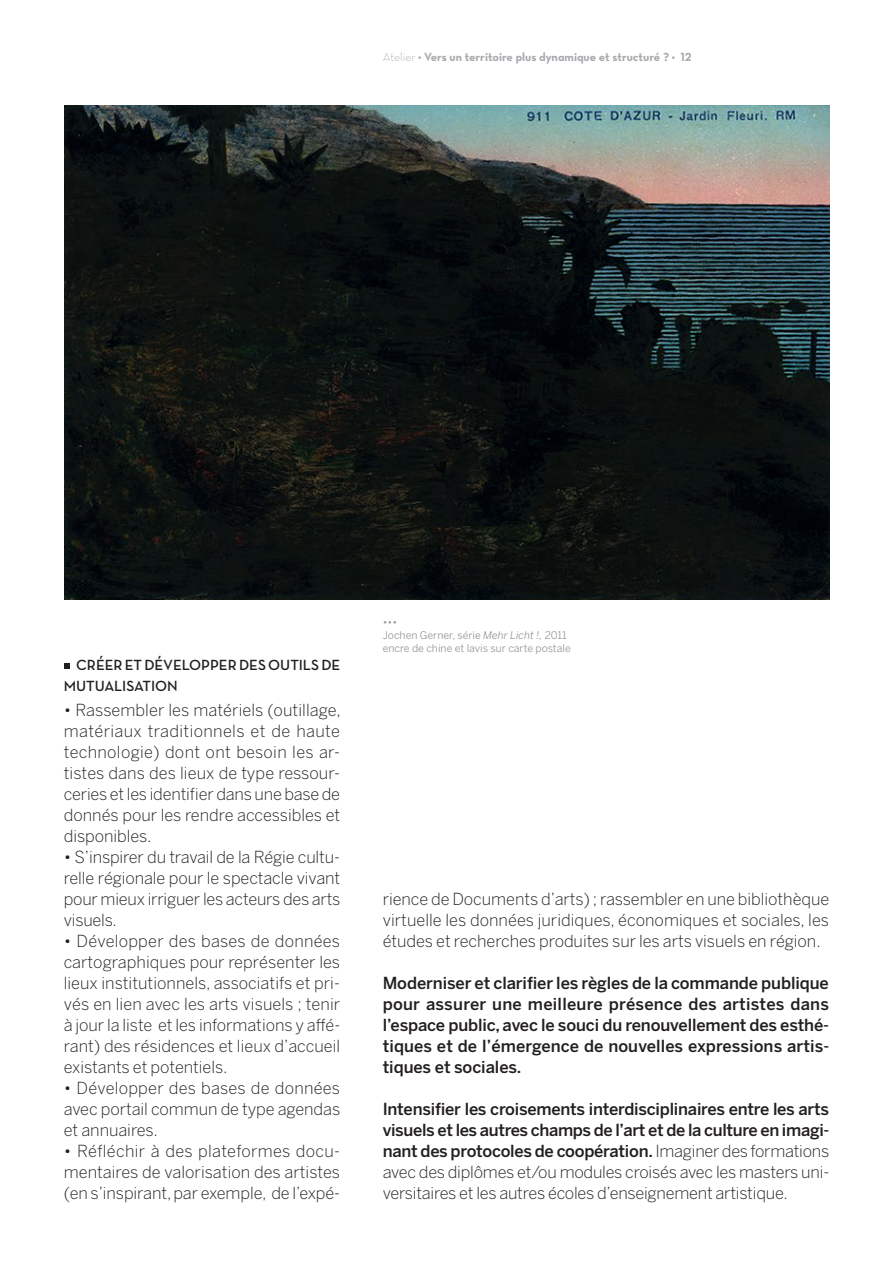
<style>
.page{position:relative;width:893px;height:1263px;background:#fff}
.page>*{position:absolute;margin:0;border:0;box-sizing:border-box;transform-origin:0 0}
.t1{font:300 16.5px/21px "Benton Sans";letter-spacing:-.005em;color:#231f20;text-align:justify}
.t2{font:500 16.5px/21px "Benton Sans";letter-spacing:-.015em;color:#231f20;text-align:justify}
.t3{font:600 15px/21px "Neutra Text TF";letter-spacing:-.005em;color:#231f20}
.t4{font:12px "Neutra Text Bold Alt";color:#a8a9ad}
.t5{font:10.5px/12.6px "Benton Sans";color:#939598}
.s1{font-family:"Neutra Text TF";font-weight:300}
.s2{font-style:italic}
.s3{font-weight:300}
</style>
<div class="page">
<svg style="left:64px;top:663px;width:5px;height:5px"></svg>
<img style="left:64px;top:106px;width:765px;height:493px">
<p class="t4" style="left:383px;top:50px;width:310px"><span class="s1">Atelier</span> • Vers un territoire plus dynamique et structuré ? • 12</p>
<p class="t3" style="left:64px;top:654px;width:278px;text-indent:12px">CRÉER ET DÉVELOPPER DES OUTILS DE<br>MUTUALISATION</p>
<p class="t1" style="left:64px;top:699px;width:279px">• Rassembler les matériels (outillage, matériaux traditionnels et de haute technologie) dont ont besoin les ar&shy;tistes dans des lieux de type ressour&shy;ceries et les identifier dans une base de donnés pour les rendre accessibles et disponibles.</p>
<p class="t1" style="left:64px;top:846px;width:278px">• S’inspirer du travail de la Régie cultu&shy;relle régionale pour le spectacle vivant pour mieux irriguer les acteurs des arts visuels.</p>
<p class="t1" style="left:64px;top:930px;width:278px">• Développer des bases de données cartographiques pour représenter les lieux institutionnels, associatifs et pri&shy;vés en lien avec les arts visuels ; tenir à jour la liste et les informations y affé&shy;rant) des résidences et lieux d’accueil existants et potentiels.</p>
<p class="t1" style="left:64px;top:1077px;width:278px">• Développer des bases de données avec portail commun de type agendas et annuaires.</p>
<p class="t1" style="left:64px;top:1140px;width:278px">• Réfléchir à des plateformes docu&shy;mentaires de valorisation des artistes (en s’inspirant, par exemple, de l’expé-</p>
<p class="t5" style="left:383px;top:616px;width:190px">•••<br>Jochen Gerner, série <span class="s2">Mehr Licht !,</span> 2011 encre de chine et lavis sur carte postale</p>
<p class="t1" style="left:383px;top:888px;width:448px">rience de Documents d’arts) ; rassembler en une bibliothèque virtuelle les données juridiques, économiques et sociales, les études et recherches produites sur les arts visuels en région.</p>
<p class="t2" style="left:383px;top:972px;width:448px">Moderniser et clarifier les règles de la commande publique pour assurer une meilleure présence des artistes dans l’espace public, avec le souci du renouvellement des esthé&shy;tiques et de l’émergence de nouvelles expressions artis&shy;tiques et sociales.</p>
<p class="t2" style="left:383px;top:1098px;width:448px">Intensifier les croisements interdisciplinaires entre les arts visuels et les autres champs de l’art et de la culture en imagi&shy;nant des protocoles de coopération. <span class="s3">Imaginer des formations avec des diplômes et/ou modules croisés avec les masters uni&shy;versitaires et les autres écoles d’enseignement artistique.</span></p>
</div>
